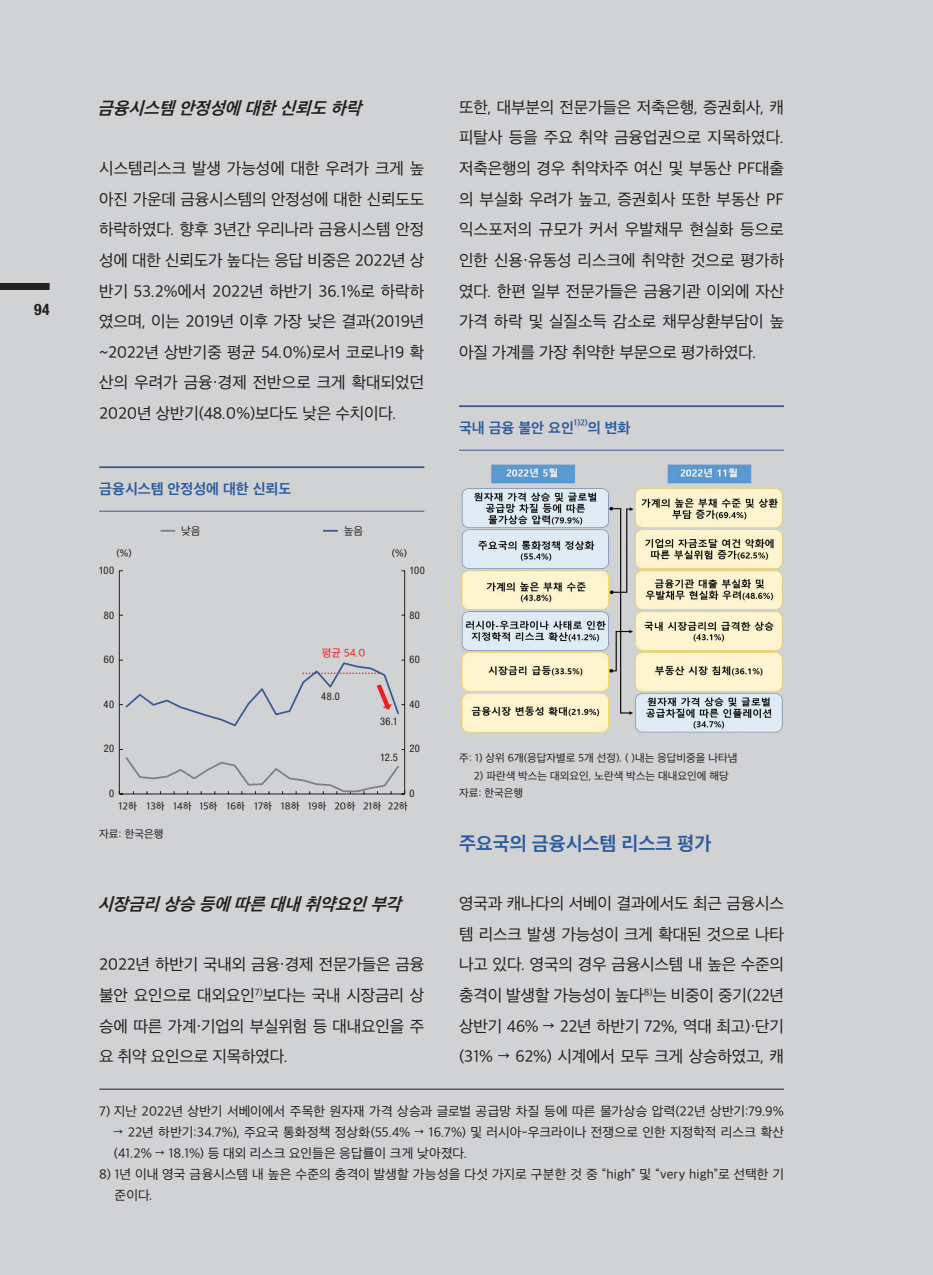
<style>
.page{position:relative;width:933px;height:1275px;background:#d1d2d4}
.page>*{position:absolute;margin:0;border:0;box-sizing:border-box;transform-origin:0 0}
.t1{font:18.38px "SD Gothic Neo 1 OTFB";color:#2b5c9d}
.t2{font:italic 16.62px "SD Gothic Neo 1 OTFB";color:#231f20}
.t3{font:15.75px/30.6px "SD Gothic Neo 1 OTFR";letter-spacing:-.01em;color:#231f20;text-align:justify}
.t4{font:700 condensed 15.75px "Helvetica Neue LT Std";color:#231f20}
.t5{font:14px "SD Gothic Neo 1 OTFB";color:#2b5c9d}
.t6{font:12.6px/21px "SD Gothic Neo 1 OTFR";letter-spacing:.005em;color:#231f20}
.t7{font:10.5px "SD Gothic Neo 1 OTFR";color:#231f20}
.t8{font:condensed 10.5px "Helvetica Neue LT Std";letter-spacing:.035em;color:#231f20}
.t9{font:10.5px "SD Gothic Neo 1 OTFR";color:#ee1d23}
.t10{font:9.62px "SD Gothic Neo 1 OTFM";color:#231f20}
.t11{font:8.22px "SD Gothic Neo 1 OTFB";color:#2b5c9d}
</style>
<div class="page">
<div style="left:0;top:283px;width:50px;height:7px;background:#231f20"></div>
<hr style="left:99px;top:1089px;width:685px;height:1px;background:#231f20">
<hr style="left:404px;top:571px;width:1px;height:223px;background:#231f20">
<hr style="left:119px;top:571px;width:1px;height:223px;background:#231f20">
<svg style="left:119px;top:749px;width:286px;height:46px"></svg>
<svg style="left:119px;top:660px;width:286px;height:68px"></svg>
<svg style="left:160px;top:530px;width:15px;height:2px"></svg>
<svg style="left:323px;top:530px;width:15px;height:2px"></svg>
<hr style="left:99px;top:511px;width:325px;height:1px;background:#3a5993">
<hr style="left:99px;top:466px;width:325px;height:2px;background:#3a5993">
<hr style="left:459px;top:450px;width:325px;height:1px;background:#3a5993">
<hr style="left:459px;top:405px;width:325px;height:2px;background:#3a5993">
<img style="left:461px;top:465px;width:322px;height:268px">
<p class="t4" style="left:34px;top:299px;width:17px">94</p>
<p class="t2" style="left:98px;top:99px;width:269px">금융시스템 안정성에 대한 신뢰도 하락</p>
<p class="t3" style="left:99px;top:153px;width:326px">시스템리스크 발생 가능성에 대한 우려가 크게 높 아진 가운데 금융시스템의 안정성에 대한 신뢰도도 하락하였다. 향후 3년간 우리나라 금융시스템 안정 성에 대한 신뢰도가 높다는 응답 비중은 2022년 상 반기 53.2%에서 2022년 하반기 36.1%로 하락하 였으며, 이는 2019년 이후 가장 낮은 결과(2019년 ~2022년 상반기중 평균 54.0%)로서 코로나19 확 산의 우려가 금융·경제 전반으로 크게 확대되었던 2020년 상반기(48.0%)보다도 낮은 수치이다.</p>
<p class="t5" style="left:99px;top:482px;width:194px">금융시스템 안정성에 대한 신뢰도</p>
<p class="t7" style="left:181px;top:526px;width:21px">낮음</p>
<p class="t7" style="left:344px;top:526px;width:21px">높음</p>
<p class="t10" style="left:117px;top:548px;width:17px">(%)</p>
<p class="t10" style="left:392px;top:548px;width:17px">(%)</p>
<p class="t8" style="left:99px;top:564px;width:17px">100</p>
<p class="t8" style="left:104px;top:609px;width:12px">80</p>
<p class="t8" style="left:104px;top:654px;width:12px">60</p>
<p class="t8" style="left:104px;top:698px;width:12px">40</p>
<p class="t8" style="left:104px;top:743px;width:12px">20</p>
<p class="t8" style="left:109px;top:787px;width:7px">0</p>
<p class="t9" style="left:322px;top:647px;width:45px">평균 54.0</p>
<p class="t8" style="left:321px;top:691px;width:20px">48.0</p>
<p class="t8" style="left:380px;top:715px;width:19px">36.1</p>
<p class="t8" style="left:380px;top:751px;width:19px">12.5</p>
<p class="t8" style="left:409px;top:564px;width:17px">100</p>
<p class="t8" style="left:409px;top:609px;width:12px">80</p>
<p class="t8" style="left:409px;top:654px;width:12px">60</p>
<p class="t8" style="left:409px;top:698px;width:12px">40</p>
<p class="t8" style="left:409px;top:743px;width:12px">20</p>
<p class="t8" style="left:409px;top:787px;width:7px">0</p>
<p class="t10" style="left:119px;top:801px;width:290px">12하 13하 14하 15하 16하 17하 18하 19하 20하 21하 22하</p>
<p class="t7" style="left:99px;top:828px;width:66px">자료: 한국은행</p>
<p class="t2" style="left:98px;top:895px;width:309px">시장금리 상승 등에 따른 대내 취약요인 부각</p>
<p class="t3" style="left:99px;top:949px;width:326px">2022년 하반기 국내외 금융·경제 전문가들은 금융 불안 요인으로 대외요인<sup>7)</sup>보다는 국내 시장금리 상 승에 따른 가계·기업의 부실위험 등 대내요인을 주 요 취약 요인으로 지목하였다.</p>
<p class="t3" style="left:459px;top:92px;width:327px">또한, 대부분의 전문가들은 저축은행, 증권회사, 캐 피탈사 등을 주요 취약 금융업권으로 지목하였다. 저축은행의 경우 취약차주 여신 및 부동산 PF대출 의 부실화 우려가 높고, 증권회사 또한 부동산 PF 익스포저의 규모가 커서 우발채무 현실화 등으로 인한 신용·유동성 리스크에 취약한 것으로 평가하 였다. 한편 일부 전문가들은 금융기관 이외에 자산 가격 하락 및 실질소득 감소로 채무상환부담이 높 아질 가계를 가장 취약한 부문으로 평가하였다.</p>
<p class="t5" style="left:459px;top:421px;width:116px">국내 금융 불안 요인</p>
<p class="t11" style="left:574px;top:419px;width:16px">1)2)</p>
<p class="t5" style="left:588px;top:421px;width:44px">의 변화</p>
<p class="t7" style="left:459px;top:753px;width:280px">주: 1) 상위 6개(응답자별로 5개 선정). ( )내는 응답비중을 나타냄</p>
<p class="t7" style="left:474px;top:770px;width:256px">2) 파란색 박스는 대외요인, 노란색 박스는 대내요인에 해당</p>
<p class="t7" style="left:459px;top:788px;width:66px">자료: 한국은행</p>
<p class="t1" style="left:459px;top:834px;width:254px">주요국의 금융시스템 리스크 평가</p>
<p class="t3" style="left:459px;top:888px;width:326px">영국과 캐나다의 서베이 결과에서도 최근 금융시스 템 리스크 발생 가능성이 크게 확대된 것으로 나타 나고 있다. 영국의 경우 금융시스템 내 높은 수준의 충격이 발생할 가능성이 높다<sup>8)</sup>는 비중이 중기(22년 상반기 46% → 22년 하반기 72%, 역대 최고)·단기 (31% → 62%) 시계에서 모두 크게 상승하였고, 캐</p>
<p class="t6" style="left:99px;top:1101px;width:686px">7) 지난 2022년 상반기 서베이에서 주목한 원자재 가격 상승과 글로벌 공급망 차질 등에 따른 물가상승 압력(22년 상반기:79.9%</p>
<p class="t6" style="left:114px;top:1122px;width:671px">→ 22년 하반기:34.7%), 주요국 통화정책 정상화(55.4% → 16.7%) 및 러시아-우크라이나 전쟁으로 인한 지정학적 리스크 확산 (41.2% → 18.1%) 등 대외 리스크 요인들은 응답률이 크게 낮아졌다.</p>
<p class="t6" style="left:114px;top:1164px;width:671px;text-indent:-15px">8) 1년 이내 영국 금융시스템 내 높은 수준의 충격이 발생할 가능성을 다섯 가지로 구분한 것 중 “high” 및 “very high”로 선택한 기 준이다.</p>
</div>
